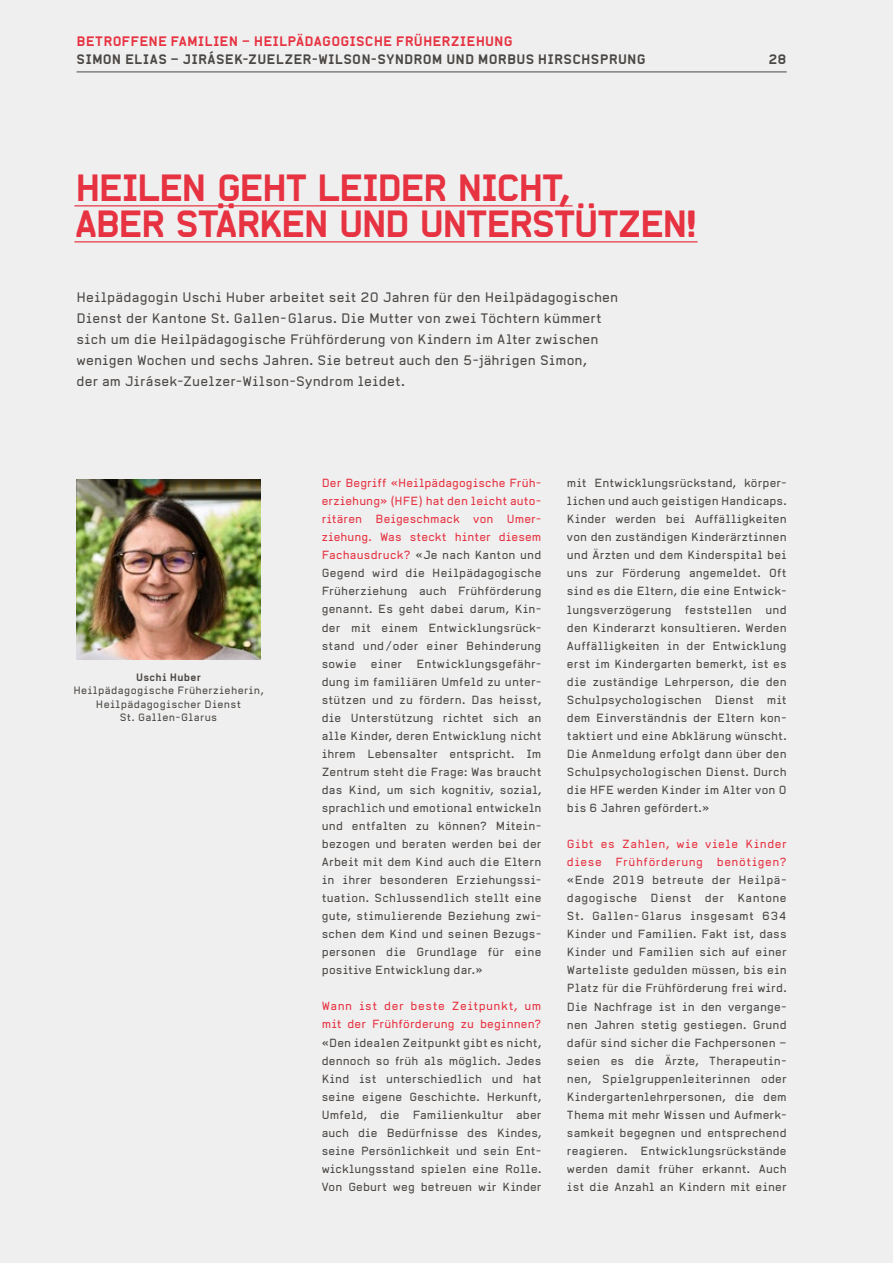
<style>
.page{position:relative;width:893px;height:1263px;background:#efefef}
.page>*{position:absolute;margin:0;border:0;box-sizing:border-box;transform-origin:0 0}
.t1{font:36px/36px "Alpha Headline";letter-spacing:-.09em;color:#e63241}
.t2{font:13.5px/21px "Alpha Headline Pro";letter-spacing:.01em;color:#4b4744}
.t3{font:700 13.5px "Alpha Headline Pro";letter-spacing:.01em;color:#4b4744}
.t4{font:700 13.5px "Alpha Headline Pro";letter-spacing:.01em;color:#e63241}
.t5{font:11.7px/18px "Alpha Headline Pro";letter-spacing:.015em;color:#4b4744;text-align:justify}
.t6{font:11.7px/18px "Alpha Headline Pro";letter-spacing:.045em;color:#e63241}
.t7{font:10.5px/13.5px "Alpha Headline Pro";letter-spacing:.035em;color:#4b4744;text-align:center}
.t8{font:700 10.5px "Alpha Headline Pro";letter-spacing:.03em;color:#4b4744}
.s1{color:#e63241}
</style>
<div class="page">
<img style="left:77px;top:479px;width:183px;height:180px">
<hr style="left:74px;top:205px;width:499px;height:1px;background:#e63241">
<hr style="left:74px;top:241px;width:624px;height:1px;background:#e63241">
<hr style="left:77px;top:72px;width:710px;height:1px;background:#4b4744">
<p class="t4" style="left:77px;top:33px;width:438px">BETROFFENE FAMILIEN – HEILPÄDAGOGISCHE FRÜHERZIEHUNG</p>
<p class="t3" style="left:77px;top:51px;width:571px">SIMON ELIAS – JIRÁSEK-ZUELZER-WILSON-SYNDROM UND MORBUS HIRSCHSPRUNG</p>
<h1 class="t1" style="left:74px;top:169px;width:625px">HEILEN GEHT LEIDER NICHT,<br>ABER STÄRKEN UND UNTERSTÜTZEN!</h1>
<p class="t2" style="left:77px;top:286px;width:543px">Heilpädagogin Uschi Huber arbeitet seit 20 Jahren für den Heilpädagogischen Dienst der Kantone St. Gallen-Glarus. Die Mutter von zwei Töchtern kümmert sich um die Heilpädagogische Frühförderung von Kindern im Alter zwischen wenigen Wochen und sechs Jahren. Sie betreut auch den 5-jährigen Simon,<br>der am Jirásek-Zuelzer-Wilson-Syndrom leidet.</p>
<p class="t3" style="left:768px;top:51px;width:20px">28</p>
<p class="t8" style="left:136px;top:671px;width:66px">Uschi Huber</p>
<p class="t7" style="left:73px;top:684px;width:192px">Heilpädagogische Früherzieherin,<br>Heilpädagogischer Dienst<br>St. Gallen-Glarus</p>
<p class="t5" style="left:322px;top:474px;width:221px"><span class="s1">Der Begriff «Heilpädagogische Früh&shy;erziehung» (HFE) hat den leicht auto&shy;ritären Beigeschmack von Umer&shy;ziehung. Was steckt hinter diesem Fachausdruck?</span> «Je nach Kanton und Gegend wird die Heilpädagogische Früherziehung auch Frühförderung genannt. Es geht dabei darum, Kin&shy;der mit einem Entwicklungsrück&shy;stand und/oder einer Behinderung sowie einer Entwicklungsgefähr&shy;dung im familiären Umfeld zu unter&shy;stützen und zu fördern. Das heisst, die Unterstützung richtet sich an alle Kinder, deren Entwicklung nicht ihrem Lebensalter entspricht. Im Zentrum steht die Frage: Was braucht das Kind, um sich kognitiv, sozial, sprachlich und emotional entwickeln und entfalten zu können? Mitein&shy;bezogen und beraten werden bei der Arbeit mit dem Kind auch die Eltern in ihrer besonderen Erziehungssi&shy;tuation. Schlussendlich stellt eine gute, stimulierende Beziehung zwi&shy;schen dem Kind und seinen Bezugs&shy;personen die Grundlage für eine positive Entwicklung dar.»</p>
<p class="t6" style="left:322px;top:997px;width:221px">Wann ist der beste Zeitpunkt, um mit der Frühförderung zu beginnen?</p>
<p class="t5" style="left:322px;top:1033px;width:221px">«Den idealen Zeitpunkt gibt es nicht, dennoch so früh als möglich. Jedes Kind ist unterschiedlich und hat seine eigene Geschichte. Herkunft, Umfeld, die Familienkultur aber auch die Bedürfnisse des Kindes, seine Persönlichkeit und sein Ent&shy;wicklungsstand spielen eine Rolle.<br>Von Geburt weg betreuen wir Kinder</p>
<p class="t5" style="left:567px;top:474px;width:221px">mit Entwicklungsrückstand, körper&shy;lichen und auch geistigen Handicaps.<br>Kinder werden bei Auffälligkeiten von den zuständigen Kinderärztinnen und Ärzten und dem Kinderspital bei uns zur Förderung angemeldet. Oft sind es die Eltern, die eine Entwick&shy;lungsverzögerung feststellen und den Kinderarzt konsultieren. Werden Auffälligkeiten in der Entwicklung erst im Kindergarten bemerkt, ist es die zuständige Lehrperson, die den Schulpsychologischen Dienst mit dem Einverständnis der Eltern kon&shy;taktiert und eine Abklärung wünscht.<br>Die Anmeldung erfolgt dann über den Schulpsychologischen Dienst. Durch die HFE werden Kinder im Alter von 0 bis 6 Jahren gefördert.»</p>
<p class="t6" style="left:567px;top:835px;width:221px">Gibt es Zahlen, wie viele Kinder diese Frühförderung benötigen?</p>
<p class="t5" style="left:567px;top:871px;width:221px">«Ende 2019 betreute der Heilpä&shy;dagogische Dienst der Kantone St. Gallen- Glarus insgesamt 634<br>Kinder und Familien. Fakt ist, dass Kinder und Familien sich auf einer Warteliste gedulden müssen, bis ein Platz für die Frühförderung frei wird.<br>Die Nachfrage ist in den vergange&shy;nen Jahren stetig gestiegen. Grund dafür sind sicher die Fachpersonen – seien es die Ärzte, Therapeutin&shy;nen, Spielgruppenleiterinnen oder Kindergartenlehrpersonen, die dem Thema mit mehr Wissen und Aufmerk&shy;samkeit begegnen und entsprechend reagieren. Entwicklungsrückstände werden damit früher erkannt. Auch ist die Anzahl an Kindern mit einer</p>
</div>
